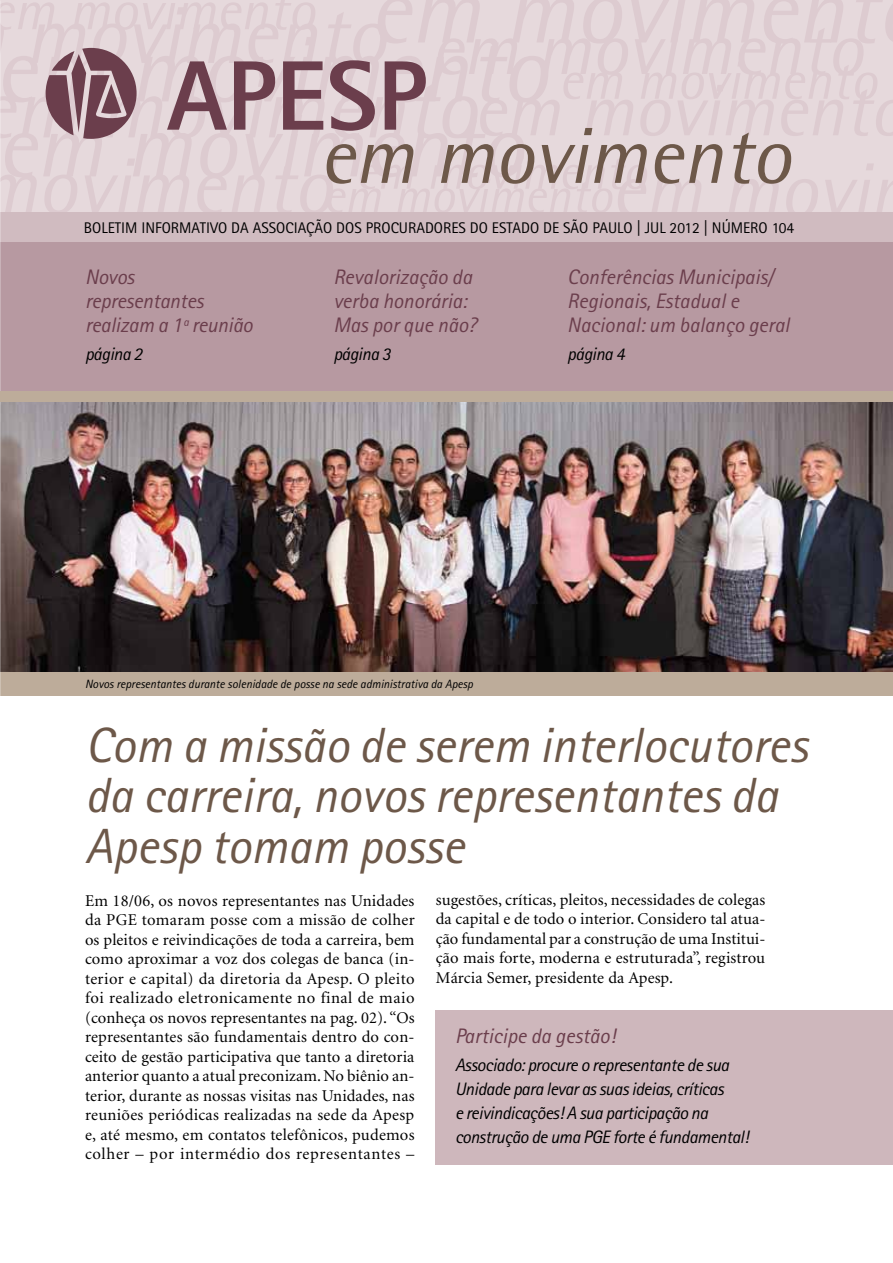
<style>
.page{position:relative;width:893px;height:1263px;background:#fff}
.page>*{position:absolute;margin:0;border:0;box-sizing:border-box;transform-origin:0 0}
.t1{font:italic 49.5px/51px "Rotis Sans Serif Std";color:#6d5849}
.t2{font:italic 21px/24px "Rotis Sans Serif Std";color:#6b3e4c}
.t3{font:italic 18px/24px "Rotis Sans Serif Std";letter-spacing:-.025em;color:#000}
.t4{font:16.5px/19.5px "Minion";letter-spacing:.015em;color:#000;text-align:justify}
.t5{font:15.45px "Rotis Sans Serif Std";color:#000}
.t6{font:italic 12px "Rotis Sans Serif Std";color:#000}
</style>
<div class="page">
<img style="left:0;top:402px;width:893px;height:270px">
<div style="left:0;top:672px;width:893px;height:23px;background:#bdac9a"></div>
<svg style="left:0;top:0;width:893px;height:212px;background:#d8c7cb"></svg>
<div style="left:0;top:238px;width:893px;height:160px;background:#b799a1"></div>
<div style="left:0;top:212px;width:893px;height:30px;background:#d0bbc0"></div>
<div style="left:436px;top:1010px;width:457px;height:155px;background:#ceb7bc"></div>
<div style="left:0;top:391px;width:893px;height:11px;background:#bdac9a"></div>
<p class="t5" style="left:84px;top:218px;width:712px">BOLETIM INFORMATIVO DA ASSOCIAÇÃO DOS PROCURADORES DO ESTADO DE SÃO PAULO | JUL 2012 | NÚMERO 104</p>
<p class="t2" style="left:85px;top:265px;width:169px">Novos representantes realizam a 1ª reunião</p>
<p class="t3" style="left:85px;top:342px;width:59px">página 2</p>
<p class="t2" style="left:333px;top:265px;width:145px">Revalorização da verba honorária:<br>Mas por que não?</p>
<p class="t3" style="left:333px;top:342px;width:59px">página 3</p>
<p class="t2" style="left:567px;top:265px;width:224px">Conferências Municipais/<br>Regionais, Estadual e<br>Nacional: um balanço geral</p>
<p class="t3" style="left:567px;top:342px;width:59px">página 4</p>
<p class="t6" style="left:85px;top:677px;width:389px">Novos representantes durante solenidade de posse na sede administrativa da Apesp</p>
<h1 class="t1" style="left:85px;top:720px;width:724px">Com a missão de serem interlocutores da carreira, novos representantes da<br>Apesp tomam posse</h1>
<p class="t4" style="left:85px;top:891px;width:331px">Em 18/06, os novos representantes nas Unidades da PGE tomaram posse com a missão de colher os pleitos e reivindicações de toda a carreira, bem como aproximar a voz dos colegas de banca (in&shy;terior e capital) da diretoria da Apesp. O pleito foi realizado eletronicamente no final de maio (conheça os novos representantes na pag. 02). “Os representantes são fundamentais dentro do con&shy;ceito de gestão participativa que tanto a diretoria anterior quanto a atual preconizam. No biênio an&shy;terior, durante as nossas visitas nas Unidades, nas reuniões periódicas realizadas na sede da Apesp e, até mesmo, em contatos telefônicos, pudemos colher – por intermédio dos representantes –</p>
<p class="t4" style="left:436px;top:890px;width:331px">sugestões, críticas, pleitos, necessidades de colegas da capital e de todo o interior. Considero tal atua&shy;ção fundamental par a construção de uma Institui&shy;ção mais forte, moderna e estruturada”, registrou Márcia Semer, presidente da Apesp.</p>
<p class="t2" style="left:455px;top:1024px;width:162px">Participe da gestão!</p>
<p class="t3" style="left:455px;top:1053px;width:295px">Associado: procure o representante de sua Unidade para levar as suas ideias, críticas<br>e reivindicações! A sua participação na construção de uma PGE forte é fundamental!</p>
</div>
